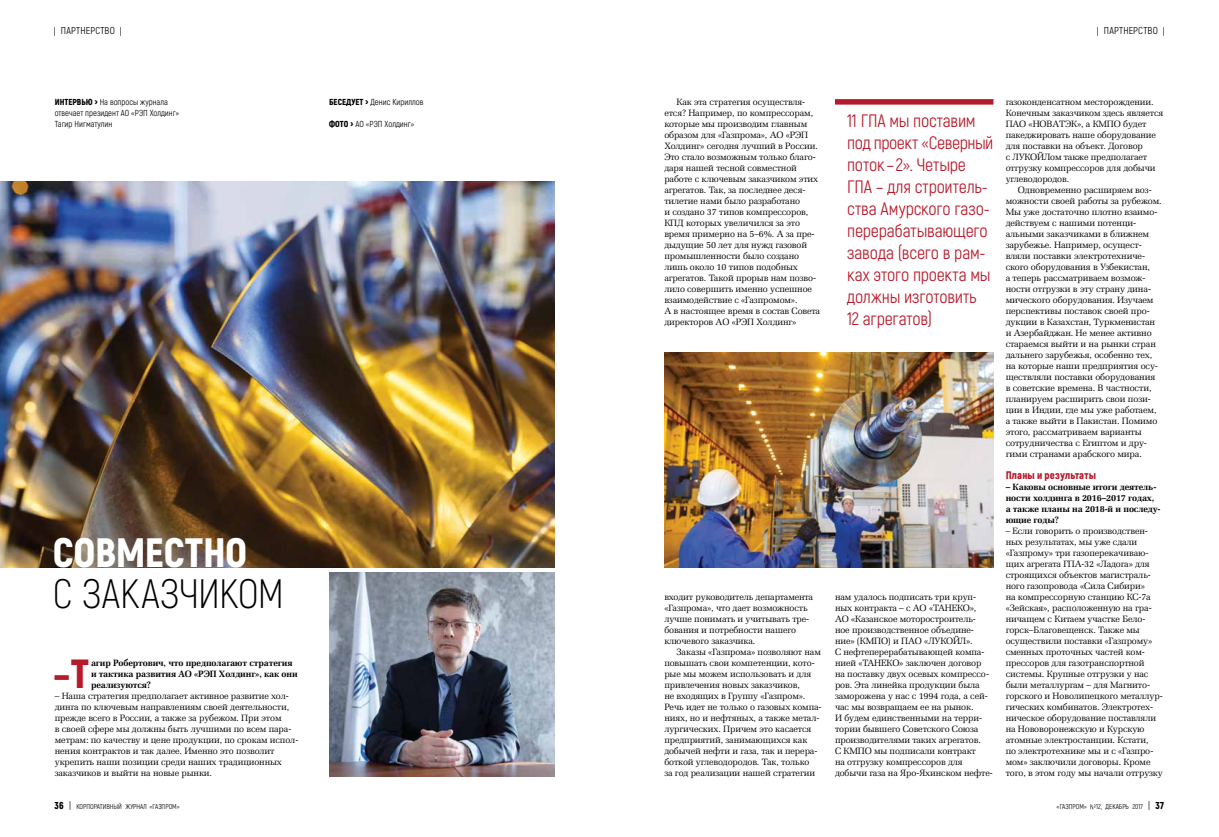
<style>
.page{position:relative;width:1219px;height:837px;background:#fff}
.page>*{position:absolute;margin:0;border:0;box-sizing:border-box;transform-origin:0 0}
.t1{font:300 41px "Akrobat";letter-spacing:-.005em;color:#000}
.t2{font:900 41px "Akrobat";letter-spacing:-.01em;color:#fff}
.t3{font:900 40.6px "Akrobat";color:#b61b2b}
.t4{font:18px/22px "Akrobat";letter-spacing:-.01em;color:#b61b2b}
.t5{font:900 11px "Akrobat";letter-spacing:.01em;color:#b61b2b}
.t6{font:10px "Akrobat";letter-spacing:.02em;color:#000}
.t7{font:9.2px/11px "Zapf Elliptical 711 BT";letter-spacing:-.015em;color:#000}
.t8{font:700 9.2px/11px "Zapf Elliptical 711 BT";letter-spacing:-.015em;color:#000}
.t9{font:8.7px/11px "Akrobat";color:#000}
.t10{font:7px "Akrobat";color:#000}
.s1{font-weight:900}
.s2{font-weight:900;font-size:11px}
.s3{font-weight:900;font-size:10px}
.s4{font-size:10px}
</style>
<div class="page">
<img style="left:0;top:182px;width:555px;height:385px">
<img style="left:329px;top:572px;width:226px;height:204px">
<div style="left:835px;top:99px;width:158px;height:6px;background:#b61b2b"></div>
<img style="left:664px;top:352px;width:329px;height:215px">
<svg style="left:1090px;top:804px;width:5px;height:5px"></svg>
<p class="t6" style="left:54px;top:25px;width:69px">| ПАРТНЕРСТВО |</p>
<p class="t6" style="left:1097px;top:25px;width:69px">| ПАРТНЕРСТВО |</p>
<p class="t7" style="left:664px;top:96px;width:157px;text-indent:12px">Как эта стратегия осуществля&shy;ется? Например, по компрессорам, которые мы производим главным образом для «Газпрома», АО «РЭП<br>Холдинг» сегодня лучший в России.<br>Это стало возможным только благо&shy;даря нашей тесной совместной работе с ключевым заказчиком этих агрегатов. Так, за последнее деся&shy;тилетие нами было разработано<br>и создано 37 типов компрессоров,<br>КПД которых увеличился за это время примерно на 5–6%. А за пре&shy;дыдущие 50 лет для нужд газовой промышленности было создано лишь около 10 типов подобных агрегатов. Такой прорыв нам позво&shy;лило совершить именно успешное взаимодействие с «Газпромом».<br>А в настоящее время в состав Совета директоров АО «РЭП Холдинг»</p>
<p class="t9" style="left:55px;top:96px;width:126px"><span class="s1">ИНТЕРВЬЮ</span> <span class="s2">›</span> На вопросы журнала отвечает президент АО «РЭП Холдинг»<br>Тагир Нигматулин</p>
<p class="t9" style="left:329px;top:96px;width:96px"><span class="s1">БЕСЕДУЕТ</span> <span class="s2">›</span> Денис Кириллов</p>
<p class="t9" style="left:329px;top:118px;width:87px"><span class="s1">ФОТО</span> <span class="s2">›</span> АО «РЭП Холдинг»</p>
<h3 class="t4" style="left:847px;top:109px;width:148px">11 ГПА мы поставим под проект «Северный поток–2». Четыре<br>ГПА – для строитель&shy;ства Амурского газо&shy;перерабатывающего завода (всего в рам&shy;ках этого проекта мы должны изготовить<br>12 агрегатов)</h3>
<h1 class="t2" style="left:53px;top:526px;width:196px">Совместно</h1>
<h1 class="t1" style="left:53px;top:569px;width:233px">с заказчиком</h1>
<h2 class="t3" style="left:54px;top:647px;width:37px">–Т</h2>
<p class="t8" style="left:91px;top:657px;width:208px">агир Робертович, что предполагают стратегия и тактика развития АО «РЭП Холдинг», как они реализуются?</p>
<p class="t7" style="left:55px;top:690px;width:245px">– Наша стратегия предполагает активное развитие хол&shy;динга по ключевым направлениям своей деятельности, прежде всего в России, а также за рубежом. При этом<br>в своей сфере мы должны быть лучшими по всем пара&shy;метрам: по качеству и цене продукции, по срокам испол&shy;нения контрактов и так далее. Именно это позволит укрепить наши позиции среди наших традиционных заказчиков и выйти на новые рынки.</p>
<p class="t7" style="left:664px;top:591px;width:150px">входит руководитель департамента «Газпрома», что дает возможность лучше понимать и учитывать тре&shy;бования и потребности нашего ключевого заказчика.</p>
<p class="t7" style="left:664px;top:646px;width:159px;text-indent:12px">Заказы «Газпрома» позволяют нам повышать свои компетенции, кото&shy;рые мы можем использовать и для привлечения новых заказчиков,<br>не входящих в Группу «Газпром».<br>Речь идет не только о газовых компа&shy;ниях, но и нефтяных, а также метал&shy;лургических. Причем это касается предприятий, занимающихся как добычей нефти и газа, так и перера&shy;боткой углеводородов. Так, только<br>за год реализации нашей стратегии</p>
<p class="t7" style="left:835px;top:591px;width:159px">нам удалось подписать три круп&shy;ных контракта – с АО «ТАНЕКО»,<br>АО «Казанское моторостроитель&shy;ное производственное объедине&shy;ние» (КМПО) и ПАО «ЛУКОЙЛ».<br>С нефтеперерабатывающей компа&shy;нией «ТАНЕКО» заключен договор на поставку двух осевых компрессо&shy;ров. Эта линейка продукции была заморожена у нас с 1994 года, а сей&shy;час мы возвращаем ее на рынок.<br>И будем единственными на терри&shy;тории бывшего Советского Союза производителями таких агрегатов.<br>С КМПО мы подписали контракт<br>на отгрузку компрессоров для добычи газа на Яро-Яхинском нефте-</p>
<p class="t7" style="left:1006px;top:96px;width:159px">газоконденсатном месторождении.<br>Конечным заказчиком здесь является<br>ПАО «НОВАТЭК», а КМПО будет пакеджировать наше оборудование для поставки на объект. Договор<br>с ЛУКОЙЛом также предполагает отгрузку компрессоров для добычи углеводородов.</p>
<p class="t7" style="left:1006px;top:184px;width:158px;text-indent:12px">Одновременно расширяем воз&shy;можности своей работы за рубежом.<br>Мы уже достаточно плотно взаимо&shy;действуем с нашими потенци&shy;альными заказчиками в ближнем зарубежье. Например, осущест&shy;вляли поставки электротехниче&shy;ского оборудования в Узбекистан,<br>а теперь рассматриваем возмож&shy;ности отгрузки в эту страну дина&shy;мического оборудования. Изучаем перспективы поставок своей про&shy;дукции в Казахстан, Туркменистан и Азербайджан. Не менее активно стараемся выйти и на рынки стран дальнего зарубежья, особенно тех, на которые наши предприятия осу&shy;ществляли поставки оборудования в советские времена. В частности, планируем расширить свои пози&shy;ции в Индии, где мы уже работаем, а также выйти в Пакистан. Помимо этого, рассматриваем варианты сотрудничества с Египтом и дру&shy;гими странами арабского мира.</p>
<p class="t5" style="left:1006px;top:468px;width:92px">Планы и результаты</p>
<p class="t8" style="left:1006px;top:481px;width:156px">– Каковы основные итоги деятель&shy;ности холдинга в 2016–2017 годах, а также планы на 2018-й и последу&shy;ющие годы?</p>
<p class="t7" style="left:1006px;top:525px;width:159px">– Если говорить о производствен&shy;ных результатах, мы уже сдали «Газпрому» три газоперекачиваю&shy;щих агрегата ГПА‑32 «Ладога» для строящихся объектов магистраль&shy;ного газопровода «Сила Сибири»<br>на компрессорную станцию КС‑7а «Зейская», расположенную на гра&shy;ничащем с Китаем участке Бело&shy;горск–Благовещенск. Также мы осуществили поставки «Газпрому» сменных проточных частей ком&shy;прессоров для газотранспортной системы. Крупные отгрузки у нас были металлургам – для Магнито&shy;горского и Новолипецкого металлур&shy;гических комбинатов. Электротех&shy;ническое оборудование поставляли на Нововоронежскую и Курскую атомные электростанции. Кстати,<br>по электротехнике мы и с «Газпро&shy;мом» заключили договоры. Кроме того, в этом году мы начали отгрузку</p>
<p class="t10" style="left:55px;top:802px;width:127px"><span class="s3">36</span> <span class="s4">|</span> КОРПОРАТИВНЫЙ ЖУРНАЛ «ГАЗПРОМ»</p>
<p class="t10" style="left:1057px;top:802px;width:32px">«ГАЗПРОМ»</p>
<p class="t10" style="left:1096px;top:802px;width:69px">12, ДЕКАБРЬ 2017 <span class="s4">|</span> <span class="s3">37</span></p>
</div>
